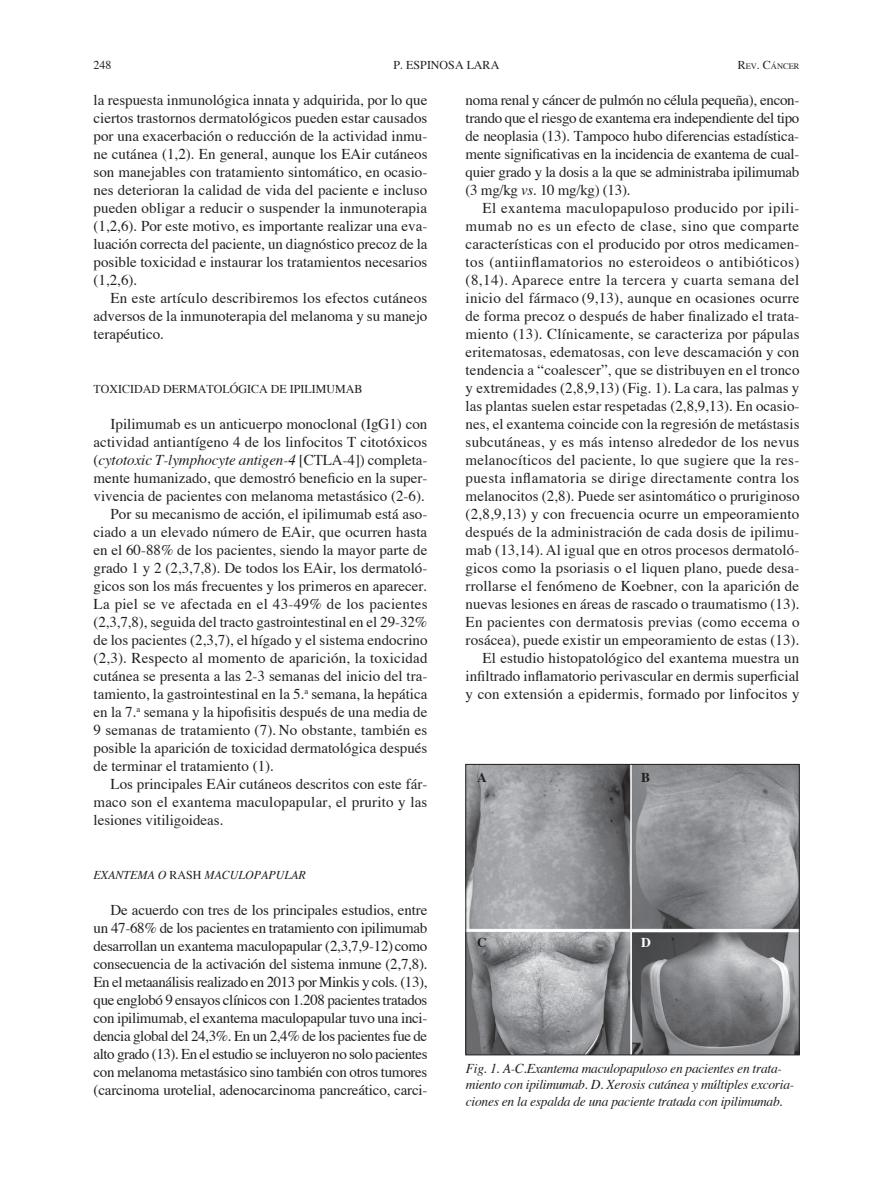
<style>
.page{position:relative;width:893px;height:1191px;background:#fff}
.page>*{position:absolute;margin:0;border:0;box-sizing:border-box;transform-origin:0 0}
.t1{font:15px/18px "Times";letter-spacing:.005em;color:#231f20;text-align:justify}
.t2{font:italic 15px "Times";letter-spacing:-.005em;color:#231f20}
.t3{font:italic 13.5px/16.5px "Times";letter-spacing:-.02em;color:#231f20}
.t4{font:700 13.5px "Times";color:#231f20}
.t5{font:700 13.5px "Times";color:#fff}
.t6{font:12px "Times";color:#231f20}
.t7{font:italic 12px "Times";color:#231f20}
.t8{font:8.4px "Times";color:#231f20}
.s1{font-size:12px}
.s2{font-style:normal}
.s3{font-style:italic}
</style>
<div class="page">
<img style="left:467px;top:766px;width:331px;height:287px">
<div style="left:465px;top:764px;width:335px;height:291px;border:1px solid #231f20"></div>
<p class="t6" style="left:94px;top:58px;width:19px">248</p>
<p class="t6" style="left:394px;top:58px;width:107px">P. ESPINOSA LARA</p>
<p class="t8" style="left:738px;top:61px;width:63px"><span class="s1">R</span>EV<span class="s1">. C</span>ÁNCER</p>
<p class="t1" style="left:94px;top:91px;width:335px">la respuesta inmunológica innata y adquirida, por lo que ciertos trastornos dermatológicos pueden estar causados por una exacerbación o reducción de la actividad inmu&shy;ne cutánea (1,2). En general, aunque los EAir cutáneos son manejables con tratamiento sintomático, en ocasio&shy;nes deterioran la calidad de vida del paciente e incluso pueden obligar a reducir o suspender la inmunoterapia (1,2,6). Por este motivo, es importante realizar una eva&shy;luación correcta del paciente, un diagnóstico precoz de la posible toxicidad e instaurar los tratamientos necesarios (1,2,6).</p>
<p class="t1" style="left:94px;top:289px;width:335px;text-indent:17px">En este artículo describiremos los efectos cutáneos adversos de la inmunoterapia del melanoma y su manejo terapéutico.</p>
<p class="t6" style="left:94px;top:382px;width:270px">TOXICIDAD DERMATOLÓGICA DE IPILIMUMAB</p>
<p class="t1" style="left:111px;top:415px;width:318px">Ipilimumab es un anticuerpo monoclonal (IgG1) con</p>
<p class="t1" style="left:94px;top:433px;width:335px">actividad antiantígeno 4 de los linfocitos T citotóxicos</p>
<p class="t2" style="left:94px;top:451px;width:335px"><span class="s2">(</span>cytotoxic T-lymphocyte antigen-4 <span class="s2">[CTLA-4]) completa-</span></p>
<p class="t1" style="left:94px;top:469px;width:335px">mente humanizado, que demostró beneficio en la super-</p>
<p class="t1" style="left:94px;top:487px;width:333px">vivencia de pacientes con melanoma metastásico (2-6).</p>
<p class="t1" style="left:111px;top:505px;width:318px">Por su mecanismo de acción, el ipilimumab está aso-</p>
<p class="t1" style="left:94px;top:523px;width:335px">ciado a un elevado número de EAir, que ocurren hasta</p>
<p class="t1" style="left:94px;top:541px;width:335px">en el 60-88% de los pacientes, siendo la mayor parte de</p>
<p class="t1" style="left:94px;top:559px;width:335px">grado 1 y 2 (2,3,7,8). De todos los EAir, los dermatoló-</p>
<p class="t1" style="left:94px;top:577px;width:335px">gicos son los más frecuentes y los primeros en aparecer.</p>
<p class="t1" style="left:94px;top:595px;width:335px">La piel se ve afectada en el 43-49% de los pacientes</p>
<p class="t1" style="left:94px;top:613px;width:335px">(2,3,7,8), seguida del tracto gastrointestinal en el 29-32%</p>
<p class="t1" style="left:94px;top:631px;width:335px">de los pacientes (2,3,7), el hígado y el sistema endocrino</p>
<p class="t1" style="left:94px;top:649px;width:335px">(2,3). Respecto al momento de aparición, la toxicidad</p>
<p class="t1" style="left:94px;top:667px;width:335px">cutánea se presenta a las 2-3 semanas del inicio del tra-</p>
<p class="t1" style="left:94px;top:685px;width:335px">tamiento, la gastrointestinal en la 5.<sup>a</sup> semana, la hepática</p>
<p class="t1" style="left:94px;top:703px;width:335px">en la 7.<sup>a</sup> semana y la hipofisitis después de una media de</p>
<p class="t1" style="left:94px;top:721px;width:335px">9 semanas de tratamiento (7). No obstante, también es</p>
<p class="t1" style="left:94px;top:739px;width:335px">posible la aparición de toxicidad dermatológica después</p>
<p class="t1" style="left:94px;top:757px;width:182px">de terminar el tratamiento (1).</p>
<p class="t1" style="left:111px;top:775px;width:318px">Los principales EAir cutáneos descritos con este fár-</p>
<p class="t1" style="left:94px;top:793px;width:335px">maco son el exantema maculopapular, el prurito y las</p>
<p class="t1" style="left:94px;top:811px;width:132px">lesiones vitiligoideas.</p>
<p class="t1" style="left:466px;top:91px;width:335px">noma renal y cáncer de pulmón no célula pequeña), encon&shy;trando que el riesgo de exantema era independiente del tipo de neoplasia (13). Tampoco hubo diferencias estadística&shy;mente significativas en la incidencia de exantema de cual&shy;quier grado y la dosis a la que se administraba ipilimumab (3 mg/kg <span class="s3">vs.</span> 10 mg/kg) (13).</p>
<p class="t1" style="left:466px;top:199px;width:335px;text-align:right">El exantema maculopapuloso producido por ipili&shy;mumab no es un efecto de clase, sino que comparte características con el producido por otros medicamen&shy;tos (antiinflamatorios no esteroideos o antibióticos) (8,14). Aparece entre la tercera y cuarta semana del inicio del fármaco (9,13), aunque en ocasiones ocurre de forma precoz o después de haber finalizado el trata&shy;miento (13). Clínicamente, se caracteriza por pápulas eritematosas, edematosas, con leve descamación y con tendencia a “coalescer”, que se distribuyen en el tronco y extremidades (2,8,9,13) (Fig. 1). La cara, las palmas y las plantas suelen estar respetadas (2,8,9,13). En ocasio&shy;nes, el exantema coincide con la regresión de metástasis subcutáneas, y es más intenso alrededor de los nevus melanocíticos del paciente, lo que sugiere que la res&shy;puesta inflamatoria se dirige directamente contra los melanocitos (2,8). Puede ser asintomático o pruriginoso (2,8,9,13) y con frecuencia ocurre un empeoramiento después de la administración de cada dosis de ipilimu&shy;mab (13,14).Al igual que en otros procesos dermatoló&shy;gicos como la psoriasis o el liquen plano, puede desa&shy;rrollarse el fenómeno de Koebner, con la aparición de nuevas lesiones en áreas de rascado o traumatismo (13).<br>En pacientes con dermatosis previas (como eccema o rosácea), puede existir un empeoramiento de estas (13).<br>El estudio histopatológico del exantema muestra un infiltrado inflamatorio perivascular en dermis superficial y con extensión a epidermis, formado por linfocitos y</p>
<p class="t4" style="left:477px;top:769px;width:11px">A</p>
<p class="t4" style="left:641px;top:769px;width:11px">B</p>
<p class="t7" style="left:94px;top:868px;width:214px">EXANTEMA O <span class="s2">RASH</span> MACULOPAPULAR</p>
<p class="t1" style="left:94px;top:901px;width:335px;text-indent:17px">De acuerdo con tres de los principales estudios, entre un 47-68% de los pacientes en tratamiento con ipilimumab desarrollan un exantema maculopapular (2,3,7,9-12) como consecuencia de la activación del sistema inmune (2,7,8).<br>En el metaanálisis realizado en 2013 por Minkis y cols. (13), que englobó 9 ensayos clínicos con 1.208 pacientes tratados con ipilimumab, el exantema maculopapular tuvo una inci&shy;dencia global del 24,3%. En un 2,4% de los pacientes fue de alto grado (13). En el estudio se incluyeron no solo pacientes con melanoma metastásico sino también con otros tumores (carcinoma urotelial, adenocarcinoma pancreático, carci-</p>
<p class="t4" style="left:477px;top:934px;width:11px">C</p>
<p class="t5" style="left:641px;top:934px;width:11px">D</p>
<p class="t3" style="left:466px;top:1059px;width:330px">Fig. 1. A-C.Exantema maculopapuloso en pacientes en trata&shy;miento con ipilimumab. D. Xerosis cutánea y múltiples excoria&shy;ciones en la espalda de una paciente tratada con ipilimumab.</p>
</div>
